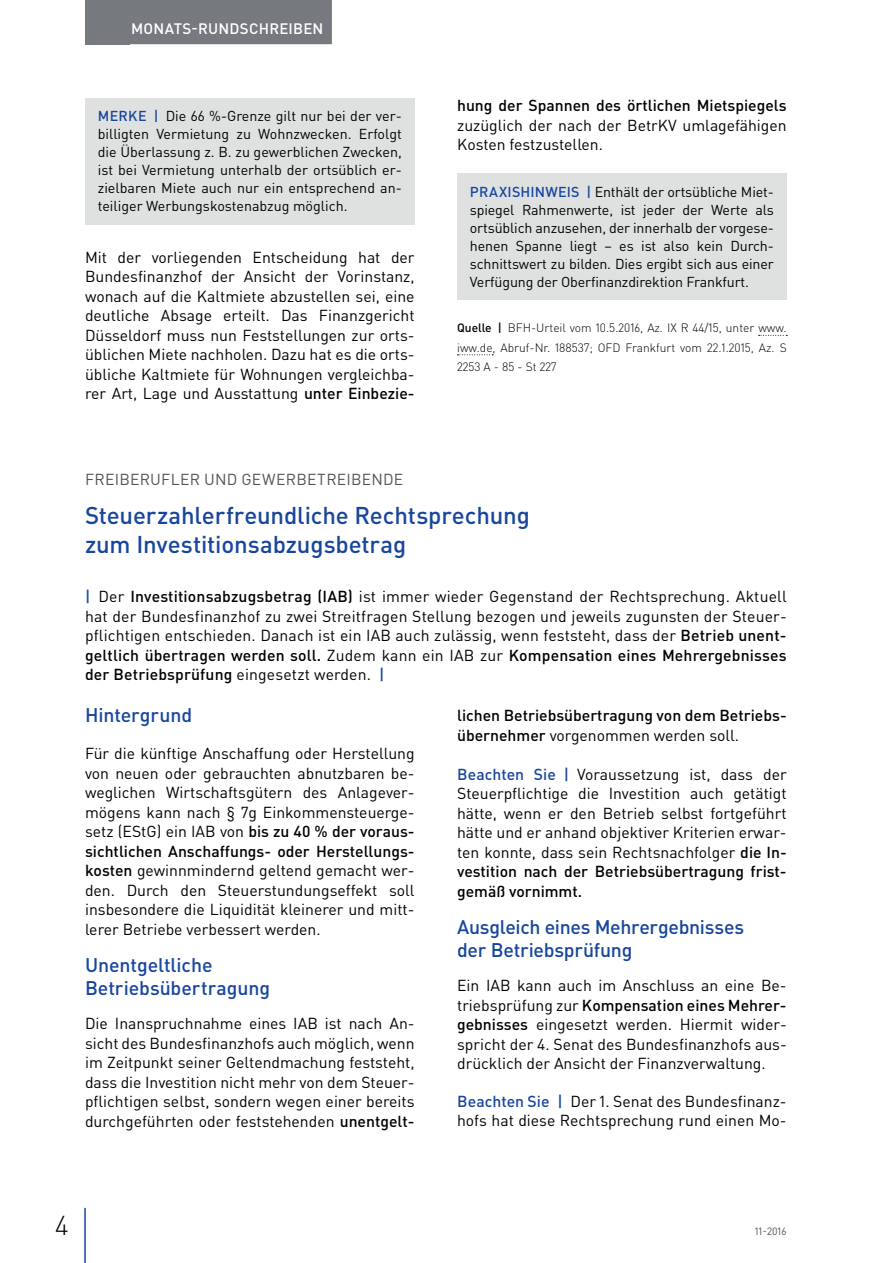
<style>
.page{position:relative;width:893px;height:1263px;background:#fff}
.page>*{position:absolute;margin:0;border:0;box-sizing:border-box;transform-origin:0 0}
.t1{font:300 27px "DIN Pro";color:#000002}
.t2{font:500 24px/28.5px "DIN Pro";letter-spacing:-.005em;color:#18469d}
.t3{font:500 19.5px/22.5px "DIN Pro";letter-spacing:-.005em;color:#18469d}
.t4{font:15.75px/19.5px "DIN Pro";color:#000002;text-align:justify}
.t5{font:500 15.75px/19.5px "DIN Pro";color:#000002}
.t6{font:15.75px "DIN Pro";letter-spacing:.015em;color:#505457}
.t7{font:500 15px "DIN Pro";letter-spacing:.015em;color:#fff}
.t8{font:14.25px/18px "DIN Pro";letter-spacing:-.01em;color:#000002;text-align:justify}
.t9{font:300 12px/19.5px "DIN Pro";color:#000002;text-align:justify}
.t10{font:10.5px "DIN Pro";color:#505457}
.s1{font-weight:500;color:#18469d}
.s2{font-weight:500}
.s3{font-weight:400}
</style>
<div class="page">
<div style="left:85px;top:0;width:45px;height:44px;background:#767a7e"></div>
<hr style="left:84px;top:1208px;width:2px;height:55px;background:#18469d">
<div style="left:122px;top:0;width:210px;height:44px;background:#767a7e"></div>
<div style="left:85px;top:98px;width:330px;height:126px;background:#dfe1e1"></div>
<svg style="left:759px;top:335px;width:28px;height:1px"></svg>
<svg style="left:457px;top:354px;width:36px;height:1px"></svg>
<div style="left:457px;top:173px;width:330px;height:127px;background:#dfe1e1"></div>
<p class="t7" style="left:131px;top:18px;width:194px">MONATS-RUNDSCHREIBEN</p>
<p class="t8" style="left:98px;top:107px;width:306px"><span class="s1">MERKE |</span> Die 66 %-Grenze gilt nur bei der ver&shy;billigten Vermietung zu Wohnzwecken. Erfolgt die Überlassung z. B. zu gewerblichen Zwecken, ist bei Vermietung unterhalb der ortsüblich er&shy;zielbaren Miete auch nur ein entsprechend an&shy;teiliger Werbungskostenabzug möglich.</p>
<p class="t4" style="left:85px;top:247px;width:331px">Mit der vorliegenden Entscheidung hat der Bundesfinanzhof der Ansicht der Vorinstanz, wonach auf die Kaltmiete abzustellen sei, eine deutliche Absage erteilt. Das Finanzgericht Düsseldorf muss nun Feststellungen zur orts&shy;üblichen Miete nachholen. Dazu hat es die orts&shy;übliche Kaltmiete für Wohnungen vergleichba&shy;rer Art, Lage und Ausstattung <span class="s2">unter Einbezie-</span></p>
<p class="t5" style="left:457px;top:95px;width:331px">hung der Spannen des örtlichen Mietspiegels</p>
<p class="t4" style="left:457px;top:115px;width:331px">zuzüglich der nach der BetrKV umlagefähigen<br>Kosten festzustellen.</p>
<p class="t8" style="left:470px;top:182px;width:306px"><span class="s1">PRAXISHINWEIS |</span> Enthält der ortsübliche Miet&shy;spiegel Rahmenwerte, ist jeder der Werte als ortsüblich anzusehen, der innerhalb der vorgese&shy;henen Spanne liegt – es ist also kein Durch&shy;schnittswert zu bilden. Dies ergibt sich aus einer Verfügung der Oberfinanzdirektion Frankfurt.</p>
<p class="t9" style="left:457px;top:318px;width:331px"><span class="s2">Quelle |</span> BFH-Urteil vom 10.5.2016, Az. IX R 44/15, unter www. iww.de, Abruf-Nr. 188537; OFD Frankfurt vom 22.1.2015, Az. S 2253 A - 85 - St 227</p>
<p class="t6" style="left:85px;top:469px;width:320px">FREIBERUFLER UND GEWERBETREIBENDE</p>
<h2 class="t2" style="left:85px;top:500px;width:446px">Steuerzahlerfreundliche Rechtsprechung zum Investitionsabzugsbetrag</h2>
<p class="t4" style="left:85px;top:586px;width:703px"><span class="s1">|</span> Der <span class="s2">Investitionsabzugsbetrag (IAB)</span> ist immer wieder Gegenstand der Rechtsprechung. Aktuell hat der Bundesfinanzhof zu zwei Streitfragen Stellung bezogen und jeweils zugunsten der Steuer&shy;pflichtigen entschieden. Danach ist ein IAB auch zulässig, wenn feststeht, dass der <span class="s2">Betrieb unent&shy;geltlich übertragen werden soll.</span> Zudem kann ein IAB zur <span class="s2">Kompensation eines Mehrergebnisses der Betriebsprüfung</span> eingesetzt werden. <span class="s1">|</span></p>
<p class="t3" style="left:85px;top:702px;width:109px">Hintergrund</p>
<p class="t4" style="left:85px;top:743px;width:331px">Für die künftige Anschaffung oder Herstellung von neuen oder gebrauchten abnutzbaren be&shy;weglichen Wirtschaftsgütern des Anlagever&shy;mögens kann nach § 7g Einkommensteuerge&shy;setz (EStG) ein IAB von <span class="s2">bis zu 40 % der voraus&shy;sichtlichen Anschaffungs- oder Herstellungs&shy;kosten</span> gewinnmindernd geltend gemacht wer&shy;den. Durch den Steuerstundungseffekt soll insbesondere die Liquidität kleinerer und mitt&shy;lerer Betriebe verbessert werden.</p>
<p class="t3" style="left:85px;top:953px;width:187px">Unentgeltliche<br>Betriebsübertragung</p>
<p class="t4" style="left:85px;top:1013px;width:331px">Die Inanspruchnahme eines IAB ist nach An&shy;sicht des Bundesfinanzhofs auch möglich, wenn im Zeitpunkt seiner Geltendmachung feststeht, dass die Investition nicht mehr von dem Steuer&shy;pflichtigen selbst, sondern wegen einer bereits durchgeführten oder feststehenden <span class="s2">unentgelt-</span></p>
<p class="t5" style="left:457px;top:705px;width:331px">lichen Betriebsübertragung von dem Betriebs&shy;übernehmer <span class="s3">vorgenommen werden soll.</span></p>
<p class="t4" style="left:457px;top:764px;width:331px"><span class="s1">Beachten Sie |</span> Voraussetzung ist, dass der Steuerpflichtige die Investition auch getätigt hätte, wenn er den Betrieb selbst fortgeführt hätte und er anhand objektiver Kriterien erwar&shy;ten konnte, dass sein Rechtsnachfolger <span class="s2">die In&shy;vestition nach der Betriebsübertragung frist&shy;gemäß vornimmt.</span></p>
<p class="t3" style="left:457px;top:915px;width:289px">Ausgleich eines Mehrergebnisses der Betriebsprüfung</p>
<p class="t4" style="left:457px;top:975px;width:331px">Ein IAB kann auch im Anschluss an eine Be&shy;triebsprüfung zur <span class="s2">Kompensation eines Mehrer&shy;gebnisses</span> eingesetzt werden. Hiermit wider&shy;spricht der 4. Senat des Bundesfinanzhofs aus&shy;drücklich der Ansicht der Finanzverwaltung.</p>
<p class="t4" style="left:457px;top:1091px;width:331px"><span class="s1">Beachten Sie |</span> Der 1. Senat des Bundesfinanz&shy;hofs hat diese Rechtsprechung rund einen Mo-</p>
<h1 class="t1" style="left:55px;top:1207px;width:15px">4</h1>
<p class="t10" style="left:755px;top:1224px;width:33px">11-2016</p>
</div>
